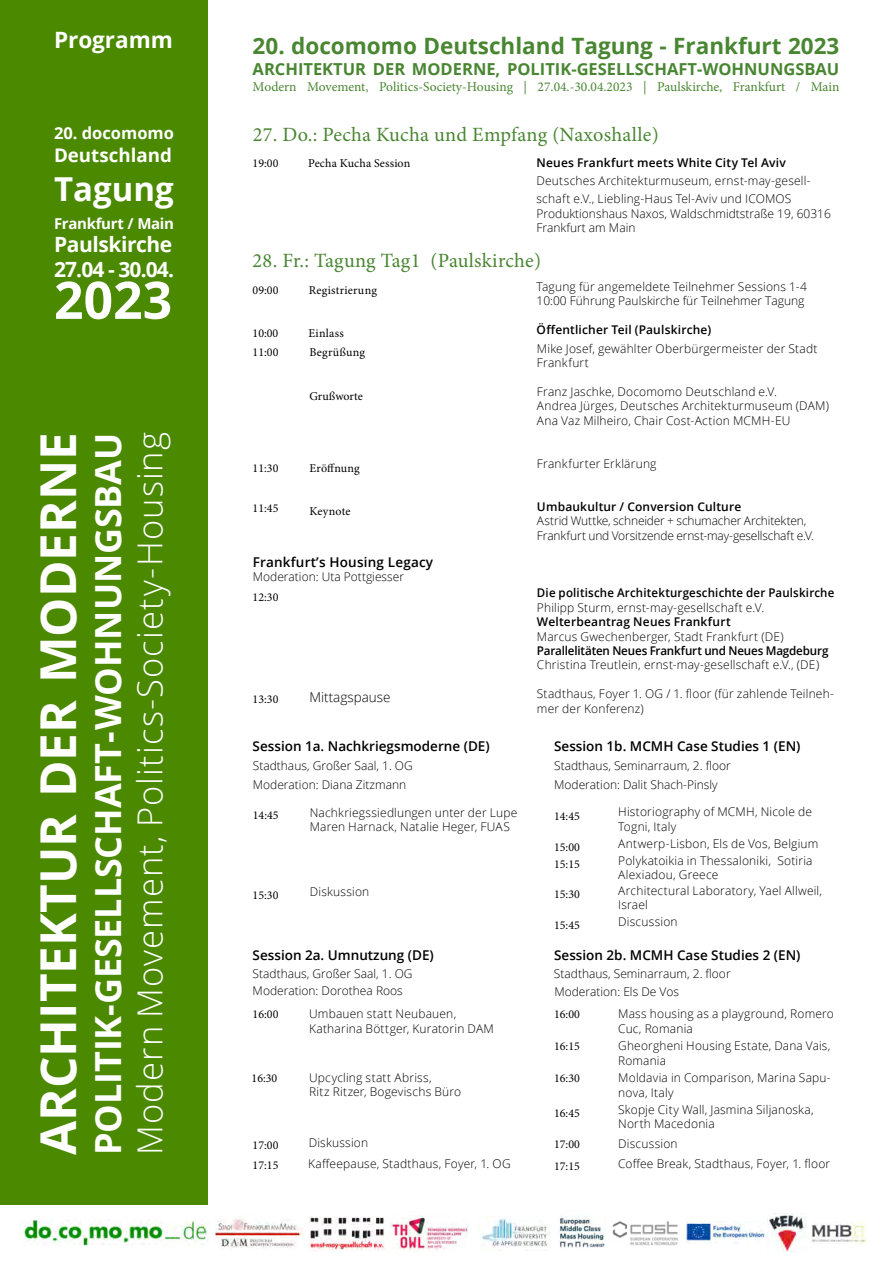
<style>
.page{position:relative;width:893px;height:1263px;background:#fff}
.page>*{position:absolute;margin:0;border:0;box-sizing:border-box;transform-origin:0 0}
.t1{font:700 51.75px "Open Sans";color:#fff}
.t2{font:700 49.5px "Open Sans";color:#fff}
.t3{font:700 36px "Open Sans";letter-spacing:-.005em;color:#fff}
.t4{font:300 34.5px "Open Sans";letter-spacing:.03em;color:#fff}
.t5{font:700 33px "Open Sans";color:#fff}
.t6{font:700 22.5px "Open Sans";color:#498632}
.t7{font:700 22.5px "Open Sans";color:#fff}
.t8{font:700 21px/25.2px "Open Sans";letter-spacing:-.02em;color:#fff}
.t9{font:20.25px "Minion Pro";letter-spacing:.01em;color:#498632}
.t10{font:700 18.75px "Open Sans";color:#fff}
.t11{font:700 16.5px "Open Sans";color:#498632}
.t12{font:700 16.5px "Open Sans";color:#fff}
.t13{font:700 15px "Open Sans";letter-spacing:-.02em;color:#fff}
.t14{font:600 13.5px "Open Sans";color:#000}
.t15{font:13.5px "Minion Pro";color:#498632}
.t16{font:300 13.5px "Open Sans";color:#000}
.t17{font:300 12px/14.4px "Open Sans";letter-spacing:.015em;color:#000}
.t18{font:12px/17.5px "Minion Pro";color:#000}
.t19{font:600 12px/14.4px "Open Sans";letter-spacing:-.01em;color:#000}
.t20{font:300 12px/14.4px "Open Sans";letter-spacing:-.015em;color:#000}
.t21{font:600 12px "Open Sans";letter-spacing:.015em;color:#000}
.t22{font:600 12px "Open Sans";letter-spacing:.015em;color:#000;scale:.96 1}
.t23{font:12px "Minion Pro";letter-spacing:.025em;color:#000}
.t24{font:12px "Minion Pro";letter-spacing:.02em;color:#000}
.s1{font-weight:300}
.s2{font-weight:300;color:#fff}
</style>
<div class="page">
<div style="left:0;top:0;width:208px;height:1204px;background:#4b8900"></div>
<img style="left:19px;top:1219px;width:189px;height:27px">
<img style="left:215px;top:1217px;width:88px;height:31px">
<img style="left:309px;top:1216px;width:76px;height:36px">
<img style="left:391px;top:1215px;width:77px;height:37px">
<img style="left:481px;top:1217px;width:69px;height:33px">
<img style="left:686px;top:1222px;width:79px;height:21px">
<img style="left:558px;top:1215px;width:47px;height:33px">
<img style="left:769px;top:1215px;width:38px;height:37px">
<img style="left:811px;top:1222px;width:55px;height:22px">
<img style="left:612px;top:1221px;width:66px;height:25px">
<h3 class="t7" style="left:54px;top:24px;width:120px">Programm</h3>
<h3 class="t12" style="left:54px;top:121px;width:122px">20. docomomo</h3>
<h3 class="t10" style="left:54px;top:142px;width:119px">Deutschland</h3>
<h3 class="t5" style="left:54px;top:166px;width:121px">Tagung</h3>
<p class="t13" style="left:54px;top:213px;width:122px">Frankfurt / Main</p>
<h3 class="t8" style="left:54px;top:231px;width:122px">Paulskirche<br>27.04 - 30.04.</h3>
<h1 class="t1" style="left:54px;top:264px;width:120px">2023</h1>
<h2 class="t2" style="left:23px;top:1155px;width:724px;rotate:-90deg">ARCHITEKTUR DER MODERNE</h2>
<h3 class="t3" style="left:83px;top:1155px;width:724px;rotate:-90deg">POLITIK-GESELLSCHAFT- WOHNUNGSBAU</h3>
<h3 class="t4" style="left:126px;top:1155px;width:724px;rotate:-90deg">Modern Movement, Politics-Society-Housing</h3>
<h3 class="t6" style="left:253px;top:30px;width:588px">20. docomomo Deutschland Tagung - Frankfurt 2023</h3>
<h3 class="t11" style="left:253px;top:57px;width:588px">ARCHITEKTUR DER MODERNE, POLITIK-GESELLSCHAFT-WOHNUNGSBAU</h3>
<p class="t15" style="left:253px;top:78px;width:588px">Modern Movement, Politics-Society-Housing | 27.04.-30.04.2023 | Paulskirche, Frankfurt / Main</p>
<h3 class="t9" style="left:253px;top:121px;width:407px">27. Do.: Pecha Kucha und Empfang (Naxoshalle)</h3>
<p class="t18" style="left:308px;top:154px;width:104px">Pecha Kucha Session</p>
<p class="t21" style="left:536px;top:155px;width:251px">Neues Frankfurt meets White City Tel Aviv</p>
<p class="t17" style="left:536px;top:172px;width:276px;line-height:18px">Deutsches Architekturmuseum, ernst-may-gesell&shy;schaft e.V., Liebling-Haus Tel-Aviv und ICOMOS</p>
<p class="t17" style="left:536px;top:206px;width:296px">Produktionshaus Naxos, Waldschmidtstraße 19, 60316<br>Frankfurt am Main</p>
<p class="t18" style="left:253px;top:154px;width:27px">19:00</p>
<h3 class="t9" style="left:253px;top:247px;width:290px">28. Fr.: Tagung Tag1 (Paulskirche)</h3>
<p class="t18" style="left:253px;top:282px;width:27px">09:00</p>
<p class="t18" style="left:309px;top:282px;width:69px">Registrierung</p>
<p class="t17" style="left:536px;top:279px;width:272px">Tagung für angemeldete Teilnehmer Sessions 1-4<br>10:00 Führung Paulskirche für Teilnehmer Tagung</p>
<p class="t18" style="left:253px;top:325px;width:27px">10:00</p>
<p class="t24" style="left:308px;top:325px;width:37px">Einlass</p>
<p class="t21" style="left:536px;top:321px;width:176px">Öffentlicher Teil (Paulskirche)</p>
<p class="t18" style="left:253px;top:344px;width:27px">11:00</p>
<p class="t17" style="left:537px;top:341px;width:282px">Mike Josef, gewählter Oberbürgermeister der Stadt<br>Frankfurt</p>
<p class="t17" style="left:537px;top:384px;width:294px">Franz Jaschke, Docomomo Deutschland e.V.<br>Andrea Jürges, Deutsches Architekturmuseum (DAM)<br>Ana Vaz Milheiro, Chair Cost-Action MCMH-EU</p>
<p class="t17" style="left:537px;top:456px;width:121px">Frankfurter Erklärung</p>
<p class="t21" style="left:537px;top:498px;width:206px">Umbaukultur / Conversion Culture</p>
<p class="t20" style="left:537px;top:513px;width:279px">Astrid Wuttke, schneider + schumacher Architekten,<br>Frankfurt und Vorsitzende ernst-may-gesellschaft e.V.</p>
<p class="t23" style="left:309px;top:344px;width:57px">Begrüßung</p>
<p class="t18" style="left:309px;top:387px;width:55px">Grußworte</p>
<p class="t18" style="left:309px;top:459px;width:52px">Eröffnung</p>
<p class="t18" style="left:309px;top:502px;width:43px">Keynote</p>
<p class="t18" style="left:253px;top:459px;width:27px">11:30</p>
<p class="t18" style="left:253px;top:499px;width:27px">11:45</p>
<p class="t14" style="left:253px;top:552px;width:182px">Frankfurt’s Housing Legacy</p>
<p class="t17" style="left:253px;top:569px;width:153px">Moderation: Uta Pottgiesser</p>
<p class="t18" style="left:253px;top:589px;width:27px">12:30</p>
<p class="t18" style="left:253px;top:691px;width:27px">13:30</p>
<p class="t16" style="left:309px;top:688px;width:83px">Mittagspause</p>
<p class="t22" style="left:537px;top:585px;width:311px">Die politische Architekturgeschichte der Paulskirche</p>
<p class="t17" style="left:537px;top:600px;width:229px">Philipp Sturm, ernst-may-gesellschaft e.V.</p>
<p class="t19" style="left:537px;top:614px;width:293px">Welterbeantrag Neues Frankfurt<br><span class="s1">Marcus Gwechenberger,</span> <span class="s2">Stadt Frankfurt</span> <span class="s1">(DE)<br></span>Parallelitäten Neues Frankfurt und Neues Magdeburg</p>
<p class="t17" style="left:537px;top:657px;width:284px">Christina Treutlein, ernst-may-gesellschaft e.V., (DE)</p>
<p class="t17" style="left:537px;top:686px;width:298px">Stadthaus, Foyer 1. OG / 1. floor (für zahlende Teilneh&shy;mer der Konferenz)</p>
<p class="t14" style="left:253px;top:737px;width:239px">Session 1a. Nachkriegsmoderne (DE)</p>
<p class="t14" style="left:554px;top:737px;width:248px">Session 1b. MCMH Case Studies 1 (EN)</p>
<p class="t17" style="left:253px;top:758px;width:161px">Stadthaus, Großer Saal, 1. OG</p>
<p class="t17" style="left:554px;top:758px;width:178px">Stadthaus, Seminarraum, 2. floor</p>
<p class="t17" style="left:253px;top:777px;width:155px">Moderation: Diana Zitzmann</p>
<p class="t17" style="left:554px;top:777px;width:165px">Moderation: Dalit Shach-Pinsly</p>
<p class="t18" style="left:253px;top:806px;width:27px">14:45</p>
<p class="t17" style="left:310px;top:805px;width:209px">Nachkriegssiedlungen unter der Lupe<br>Maren Harnack, Natalie Heger, FUAS</p>
<p class="t18" style="left:253px;top:886px;width:27px">15:30</p>
<p class="t17" style="left:310px;top:884px;width:61px">Diskussion</p>
<p class="t18" style="left:554px;top:807px;width:27px">14:45</p>
<p class="t18" style="left:554px;top:838px;width:27px">15:00<br>15:15</p>
<p class="t18" style="left:554px;top:885px;width:27px">15:30</p>
<p class="t17" style="left:618px;top:804px;width:195px">Historiography of MCMH, Nicole de<br>Togni, Italy</p>
<p class="t17" style="left:618px;top:835px;width:202px;line-height:16.8px">Antwerp-Lisbon, Els de Vos, Belgium<br>Polykatoikia in Thessaloniki, Sotiria</p>
<p class="t17" style="left:618px;top:867px;width:205px;line-height:15.6px">Alexiadou, Greece<br>Architectural Laboratory, Yael Allweil,</p>
<p class="t17" style="left:618px;top:897px;width:31px">Israel</p>
<p class="t18" style="left:554px;top:916px;width:27px">15:45</p>
<p class="t17" style="left:618px;top:914px;width:61px">Discussion</p>
<p class="t14" style="left:253px;top:946px;width:183px">Session 2a. Umnutzung (DE)</p>
<p class="t14" style="left:554px;top:946px;width:248px">Session 2b. MCMH Case Studies 2 (EN)</p>
<p class="t17" style="left:253px;top:966px;width:161px">Stadthaus, Großer Saal, 1. OG</p>
<p class="t17" style="left:554px;top:966px;width:178px">Stadthaus, Seminarraum, 2. floor</p>
<p class="t17" style="left:253px;top:983px;width:152px">Moderation: Dorothea Roos</p>
<p class="t17" style="left:554px;top:984px;width:126px">Moderation: Els De Vos</p>
<p class="t18" style="left:253px;top:1006px;width:27px">16:00</p>
<p class="t17" style="left:309px;top:1006px;width:186px">Umbauen statt Neubauen,<br>Katharina Böttger, Kuratorin DAM</p>
<p class="t18" style="left:252px;top:1069px;width:27px">16:30</p>
<p class="t17" style="left:309px;top:1070px;width:154px">Upcycling statt Abriss,<br>Ritz Ritzer, Bogevischs Büro</p>
<p class="t18" style="left:554px;top:1005px;width:27px">16:00</p>
<p class="t17" style="left:618px;top:1006px;width:217px">Mass housing as a playground, Romero<br>Cuc, Romania</p>
<p class="t18" style="left:554px;top:1037px;width:27px">16:15</p>
<p class="t18" style="left:554px;top:1070px;width:27px">16:30</p>
<p class="t17" style="left:618px;top:1038px;width:214px">Gheorgheni Housing Estate, Dana Vais,<br>Romania</p>
<p class="t17" style="left:618px;top:1070px;width:214px">Moldavia in Comparison, Marina Sapu&shy;nova, Italy</p>
<p class="t18" style="left:554px;top:1104px;width:27px">16:45</p>
<p class="t17" style="left:618px;top:1102px;width:197px">Skopje City Wall, Jasmina Siljanoska,<br>North Macedonia</p>
<p class="t18" style="left:253px;top:1136px;width:27px">17:00</p>
<p class="t17" style="left:309px;top:1135px;width:61px">Diskussion</p>
<p class="t18" style="left:554px;top:1135px;width:27px">17:00</p>
<p class="t17" style="left:618px;top:1136px;width:61px">Discussion</p>
<p class="t18" style="left:253px;top:1156px;width:27px">17:15</p>
<p class="t17" style="left:308px;top:1156px;width:204px">Kaffeepause, Stadthaus, Foyer, 1. OG</p>
<p class="t18" style="left:554px;top:1157px;width:27px">17:15</p>
<p class="t17" style="left:618px;top:1156px;width:214px">Coffee Break, Stadthaus, Foyer, 1. floor</p>
</div>
